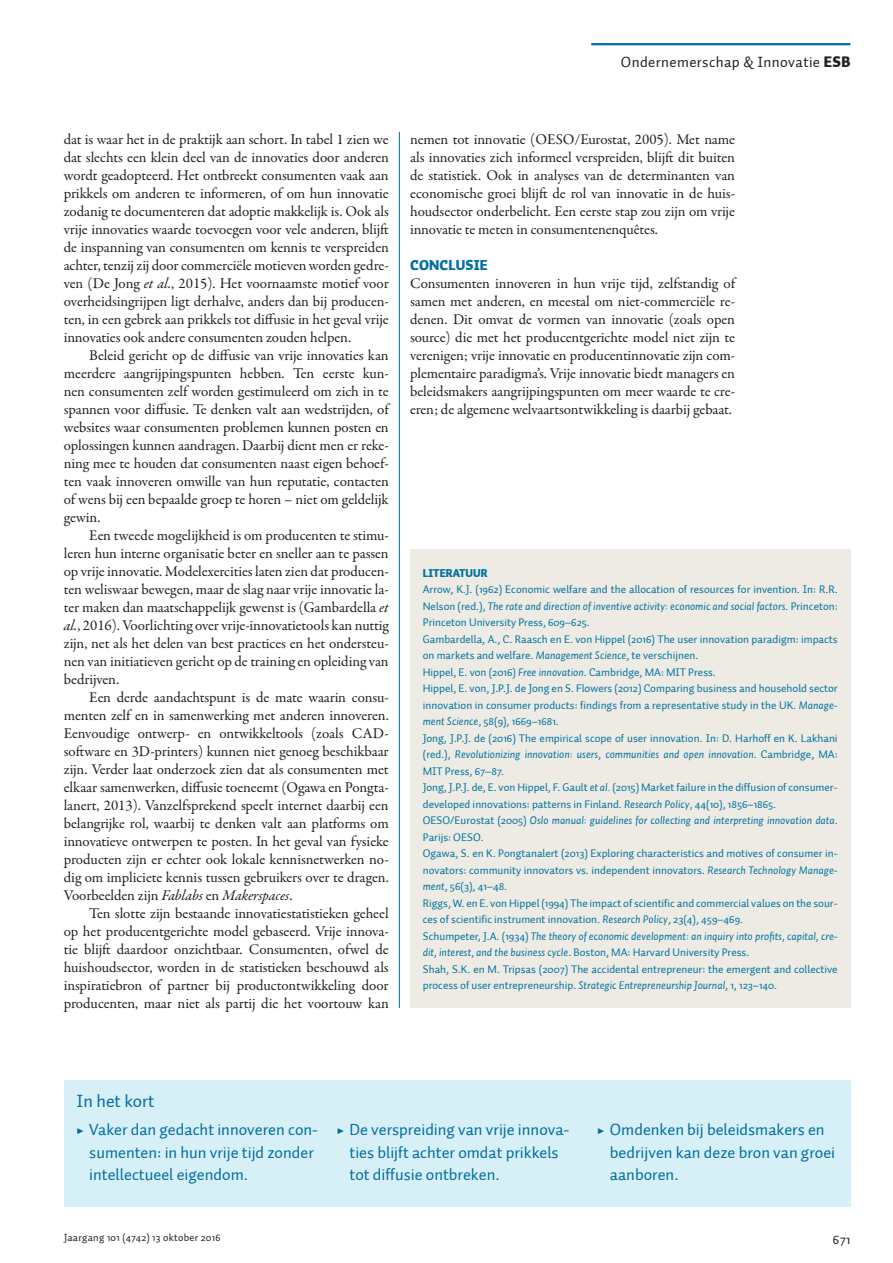
<style>
.page{position:relative;width:893px;height:1263px;background:#fff}
.page>*{position:absolute;margin:0;border:0;box-sizing:border-box;transform-origin:0 0}
.KDK1_FiguurKop{font:18px "Auto 1";color:#006e9f}
.t1{font:16.5px/22.5px "Auto 1";color:#006e9f}
.PLAT_VervolgAlinea{font:15px/18px "Garamond Premr Pro";letter-spacing:-.005em;color:#231f20;text-align:justify}
.PLAT_EersteAlinea{font:15px/18px "Garamond Premr Pro";letter-spacing:-.005em;color:#231f20;text-align:justify}
.t2{font:15px "Auto 1";letter-spacing:.025em;color:#231f20}
.PTK1_Tussenkop{font:900 14.25px "Auto 1";letter-spacing:.01em;color:#0071a0}
.t3{font:13.5px "Auto 1";color:#231f20}
.KDPT_LiteratuurTekst{font:11.25px/16.5px "Auto 1";color:#0071a0;text-align:justify}
.KDPT_LiteratuurTekst-2{font:italic 11.25px/16.5px "Auto 1";color:#0071a0}
.KDPT_LiteratuurTekst-3{font:900 11.25px "Auto 1";color:#0071a0}
.t4{font:10.5px "Auto 1";letter-spacing:.025em;color:#231f20}
.s1{font-weight:900}
.s2{font-style:italic}
.s3{font-style:normal}
.s4{font-family:"Garamond Premr Pro";font-weight:700}
</style>
<div class="page">
<hr style="left:591px;top:43px;width:259px;height:2px;background:#006e9f">
<div style="left:64px;top:1080px;width:786px;height:126px;background:#d7eff7"></div>
<div style="left:410px;top:549px;width:440px;height:459px;background:#edebe3"></div>
<hr style="left:399px;top:132px;width:1px;height:876px;background:#006e9f">
<p class="t2" style="left:621px;top:53px;width:231px">Ondernemerschap &amp; Innovatie <span class="s1">ESB</span></p>
<p class="PLAT_VervolgAlinea" style="left:64px;top:131px;width:327px">dat is waar het in de praktijk aan schort. In tabel 1 zien we dat slechts een klein deel van de innovaties door anderen wordt geadopteerd. Het ontbreekt consumenten vaak aan prikkels om anderen te informeren, of om hun innovatie zodanig te documenteren dat adoptie makkelijk is. Ook als vrije innovaties waarde toevoegen voor vele anderen, blijft de inspanning van consumenten om kennis te verspreiden achter, tenzij zij door commerciële motieven worden gedre&shy;ven (De Jong <span class="s2">et al.</span>, 2015). Het voornaamste motief voor overheidsingrijpen ligt derhalve, anders dan bij producen&shy;ten, in een gebrek aan prikkels tot diffusie in het geval vrije innovaties ook andere consumenten zouden helpen.</p>
<p class="PLAT_VervolgAlinea" style="left:64px;top:347px;width:327px;text-indent:26px">Beleid gericht op de diffusie van vrije innovaties kan meerdere aangrijpingspunten hebben. Ten eerste kun&shy;nen consumenten zelf worden gestimuleerd om zich in te spannen voor diffusie. Te denken valt aan wedstrijden, of websites waar consumenten problemen kunnen posten en oplossingen kunnen aandragen. Daarbij dient men er reke&shy;ning mee te houden dat consumenten naast eigen behoef&shy;ten vaak innoveren omwille van hun reputatie, contacten of wens bij een bepaalde groep te horen – niet om geldelijk gewin.</p>
<p class="PLAT_VervolgAlinea" style="left:64px;top:527px;width:326px;text-indent:26px">Een tweede mogelijkheid is om producenten te stimu&shy;leren hun interne organisatie beter en sneller aan te passen op vrije innovatie. Modelexercities laten zien dat producen&shy;ten weliswaar bewegen, maar de slag naar vrije innovatie la&shy;ter maken dan maatschappelijk gewenst is (Gambardella <span class="s2">et al.</span>, 2016). Voorlichting over vrije-innovatietools kan nuttig zijn, net als het delen van best practices en het ondersteu&shy;nen van initiatieven gericht op de training en opleiding van bedrijven.</p>
<p class="PLAT_VervolgAlinea" style="left:64px;top:689px;width:327px;text-indent:26px">Een derde aandachtspunt is de mate waarin consu&shy;menten zelf en in samenwerking met anderen innoveren.<br>Eenvoudige ontwerp- en ontwikkeltools (zoals CAD&shy;software en 3D-printers) kunnen niet genoeg beschikbaar zijn. Verder laat onderzoek zien dat als consumenten met elkaar samenwerken, diffusie toeneemt (Ogawa en Pongta&shy;lanert, 2013). Vanzelfsprekend speelt internet daarbij een belangrijke rol, waarbij te denken valt aan platforms om innovatieve ontwerpen te posten. In het geval van fysieke producten zijn er echter ook lokale kennisnetwerken no&shy;dig om impliciete kennis tussen gebruikers over te dragen.<br>Voorbeelden zijn <span class="s2">Fablabs</span> en <span class="s2">Makerspaces</span>.</p>
<p class="PLAT_VervolgAlinea" style="left:64px;top:905px;width:327px;text-indent:26px">Ten slotte zijn bestaande innovatiestatistieken geheel op het producentgerichte model gebaseerd. Vrije innova&shy;tie blijft daardoor onzichtbaar. Consumenten, ofwel de huishoudsector, worden in de statistieken beschouwd als inspiratiebron of partner bij productontwikkeling door producenten, maar niet als partij die het voortouw kan</p>
<p class="PLAT_VervolgAlinea" style="left:410px;top:131px;width:327px">nemen tot innovatie (OESO/Eurostat, 2005). Met name als innovaties zich informeel verspreiden, blijft dit buiten de statistiek. Ook in analyses van de determinanten van economische groei blijft de rol van innovatie in de huis&shy;houdsector onderbelicht. Een eerste stap zou zijn om vrije innovatie te meten in consumentenenquêtes.</p>
<p class="PTK1_Tussenkop" style="left:410px;top:256px;width:79px">CONCLUSIE</p>
<p class="PLAT_EersteAlinea" style="left:410px;top:275px;width:327px">Consumenten innoveren in hun vrije tijd, zelfstandig of samen met anderen, en meestal om niet-commerciële re&shy;denen. Dit omvat de vormen van innovatie (zoals open source) die met het producentgerichte model niet zijn te verenigen; vrije innovatie en producentinnovatie zijn com&shy;plementaire paradigma’s. Vrije innovatie biedt managers en beleidsmakers aangrijpingspunten om meer waarde te cre&shy;ëren; de algemene welvaartsontwikkeling is daarbij gebaat.</p>
<p class="KDPT_LiteratuurTekst-3" style="left:423px;top:566px;width:66px">LITERATUUR</p>
<p class="KDPT_LiteratuurTekst" style="left:423px;top:581px;width:416px">Arrow, K.J. (1962) Economic welfare and the allocation of resources for invention. In: R.R.<br>Nelson (red.), <span class="s2">The rate and direction of inventive activity: economic and social factors</span>. Princeton:<br>Princeton University Press, 609–625.</p>
<p class="KDPT_LiteratuurTekst" style="left:423px;top:631px;width:416px">Gambardella, A., C. Raasch en E. von Hippel (2016) The user innovation paradigm: impacts on markets and welfare. <span class="s2">Management Science</span>, te verschijnen.</p>
<p class="KDPT_LiteratuurTekst" style="left:423px;top:664px;width:295px">Hippel, E. von (2016) <span class="s2">Free innovation</span>. Cambridge, MA: MIT Press.</p>
<p class="KDPT_LiteratuurTekst" style="left:423px;top:680px;width:416px">Hippel, E. von, J.P.J. de Jong en S. Flowers (2012) Comparing business and household sector innovation in consumer products: findings from a representative study in the UK. <span class="s2">Manage&shy;ment Science</span>, 58(9), 1669–1681.</p>
<p class="KDPT_LiteratuurTekst" style="left:423px;top:730px;width:416px">Jong, J.P.J. de (2016) The empirical scope of user innovation. In: D. Harhoff en K. Lakhani (red.), <span class="s2">Revolutionizing innovation: users, communities and open innovation</span>. Cambridge, MA:<br>MIT Press, 67–87.</p>
<p class="KDPT_LiteratuurTekst" style="left:423px;top:779px;width:416px">Jong, J.P.J. de, E. von Hippel, F. Gault <span class="s2">et al.</span> (2015) Market failure in the diffusion of consumer&shy;developed innovations: patterns in Finland. <span class="s2">Research Policy</span>, 44(10), 1856–1865.</p>
<p class="KDPT_LiteratuurTekst-2" style="left:423px;top:812px;width:416px"><span class="s3">OESO/Eurostat (2005)</span> Oslo manual: guidelines for collecting and interpreting innovation data<span class="s3">.<br>Parijs: OESO.</span></p>
<p class="KDPT_LiteratuurTekst" style="left:423px;top:845px;width:416px">Ogawa, S. en K. Pongtanalert (2013) Exploring characteristics and motives of consumer in&shy;novators: community innovators vs. independent innovators. <span class="s2">Research Technology Manage&shy;ment</span>, 56(3), 41–48.</p>
<p class="KDPT_LiteratuurTekst" style="left:423px;top:895px;width:416px">Riggs, W. en E. von Hippel (1994) The impact of scientific and commercial values on the sour&shy;ces of scientific instrument innovation. <span class="s2">Research Policy</span>, 23(4), 459–469.</p>
<p class="KDPT_LiteratuurTekst-2" style="left:423px;top:928px;width:416px"><span class="s3">Schumpeter, J.A. (1934)</span> The theory of economic development: an inquiry into profits, capital, cre&shy;dit, interest, and the business cycle<span class="s3">. Boston, MA: Harvard University Press.</span></p>
<p class="KDPT_LiteratuurTekst" style="left:423px;top:961px;width:416px">Shah, S.K. en M. Tripsas (2007) The accidental entrepreneur: the emergent and collective process of user entrepreneurship. <span class="s2">Strategic Entrepreneurship Journal</span>, 1, 123–140.</p>
<p class="KDK1_FiguurKop" style="left:77px;top:1089px;width:80px">In het kort</p>
<p class="t1" style="left:89px;top:1119px;width:230px;text-indent:-13px"><span class="s4">▶</span> Vaker dan gedacht innoveren con&shy;sumenten: in hun vrije tijd zonder intellectueel eigendom.</p>
<p class="t1" style="left:350px;top:1119px;width:221px;text-indent:-13px"><span class="s4">▶</span> De verspreiding van vrije innova&shy;ties blijft achter omdat prikkels tot diffusie ontbreken.</p>
<p class="t1" style="left:610px;top:1119px;width:227px;text-indent:-13px"><span class="s4">▶</span> Omdenken bij beleidsmakers en bedrijven kan deze bron van groei aanboren.</p>
<p class="t4" style="left:64px;top:1231px;width:158px">Jaargang 101 (4742) 13 oktober 2016</p>
<p class="t3" style="left:833px;top:1231px;width:19px">671</p>
</div>
